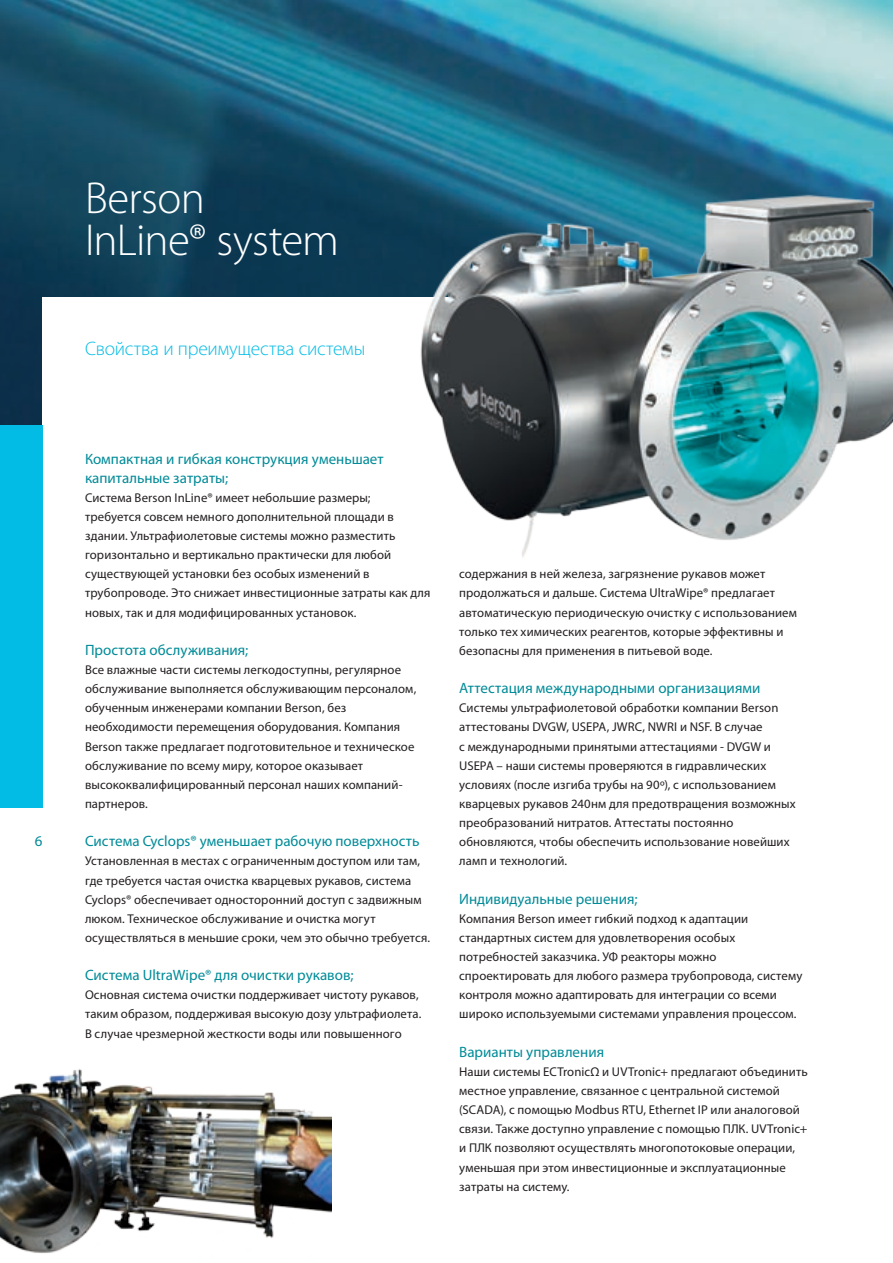
<style>
.page{position:relative;width:893px;height:1263px;background:#fff}
.page>*{position:absolute;margin:0;border:0;box-sizing:border-box;transform-origin:0 0}
.t1{font:300 45px/42.5px "Myriad Pro";letter-spacing:-.015em;color:#fff}
.t2{font:300 19.5px "Myriad Pro";letter-spacing:-.01em;color:#02bce5}
.t3{font:15px/19.2px "Myriad Pro";color:#008b98}
.t4{font:12.75px/19.2px "Myriad Pro";letter-spacing:.01em;color:#231f20}
</style>
<div class="page">
<img style="left:0;top:0;width:893px;height:425px">
<div style="left:43px;top:298px;width:850px;height:965px;background:#fff"></div>
<div style="left:0;top:425px;width:43px;height:383px;background:#02bce5"></div>
<img style="left:0;top:1069px;width:331px;height:184px">
<img style="left:404px;top:117px;width:489px;height:440px">
<p class="t3" style="left:35px;top:832px;width:9px">6</p>
<h1 class="t1" style="left:85px;top:177px;width:256px">Berson<br>InLine® system</h1>
<h2 class="t2" style="left:85px;top:338px;width:282px">Свойства и преимущества системы</h2>
<p class="t3" style="left:85px;top:449px;width:300px">Компактная и гибкая конструкция уменьшает капитальные затраты;</p>
<p class="t4" style="left:85px;top:488px;width:347px">Система Berson InLine® имеет небольшие размеры;<br>требуется совсем немного дополнительной площади в здании. Ультрафиолетовые системы можно разместить горизонтально и вертикально практически для любой существующей установки без особых изменений в трубопроводе. Это снижает инвестиционные затраты как для новых, так и для модифицированных установок.</p>
<p class="t3" style="left:85px;top:640px;width:165px">Простота обслуживания;</p>
<p class="t4" style="left:85px;top:660px;width:333px">Все влажные части системы легкодоступны, регулярное обслуживание выполняется обслуживающим персоналом, обученным инженерами компании Berson, без необходимости перемещения оборудования. Компания Berson также предлагает подготовительное и техническое обслуживание по всему миру, которое оказывает высококвалифицированный персонал наших компаний&shy;партнеров.</p>
<p class="t3" style="left:85px;top:832px;width:336px">Система Cyclops® уменьшает рабочую поверхность</p>
<p class="t4" style="left:85px;top:852px;width:347px">Установленная в местах с ограниченным доступом или там, где требуется частая очистка кварцевых рукавов, система Cyclops® обеспечивает односторонний доступ с задвижным люком. Техническое обслуживание и очистка могут осуществляться в меньшие сроки, чем это обычно требуется.</p>
<p class="t3" style="left:85px;top:966px;width:270px">Система UltraWipe® для очистки рукавов;</p>
<p class="t4" style="left:85px;top:986px;width:338px">Основная система очистки поддерживает чистоту рукавов, таким образом, поддерживая высокую дозу ультрафиолета.<br>В случае чрезмерной жесткости воды или повышенного</p>
<p class="t4" style="left:459px;top:565px;width:339px">содержания в ней железа, загрязнение рукавов может продолжаться и дальше. Система UltraWipe® предлагает автоматическую периодическую очистку с использованием только тех химических реагентов, которые эффективны и безопасны для применения в питьевой воде.</p>
<p class="t3" style="left:459px;top:679px;width:303px">Аттестация международными организациями</p>
<p class="t4" style="left:459px;top:699px;width:338px">Системы ультрафиолетовой обработки компании Berson аттестованы DVGW, USEPA, JWRC, NWRI и NSF. В случае<br>с международными принятыми аттестациями - DVGW и USEPA – наши системы проверяются в гидравлических условиях (после изгиба трубы на 90º), с использованием кварцевых рукавов 240нм для предотвращения возможных преобразований нитратов. Аттестаты постоянно обновляются, чтобы обеспечить использование новейших ламп и технологий.</p>
<p class="t3" style="left:459px;top:889px;width:180px">Индивидуальные решения;</p>
<p class="t4" style="left:459px;top:909px;width:345px">Компания Berson имеет гибкий подход к адаптации стандартных систем для удовлетворения особых потребностей заказчика. УФ реакторы можно спроектировать для любого размера трубопровода, систему контроля можно адаптировать для интеграции со всеми широко используемыми системами управления процессом.</p>
<p class="t3" style="left:459px;top:1042px;width:146px">Варианты управления</p>
<p class="t4" style="left:459px;top:1062px;width:350px">Наши системы ECTronicΩ и UVTronic+ предлагают объединить местное управление, связанное с центральной системой (SCADA), с помощью Modbus RTU, Ethernet IP или аналоговой связи. Также доступно управление с помощью ПЛК. UVTronic+ и ПЛК позволяют осуществлять многопотоковые операции, уменьшая при этом инвестиционные и эксплуатационные затраты на систему.</p>
</div>
